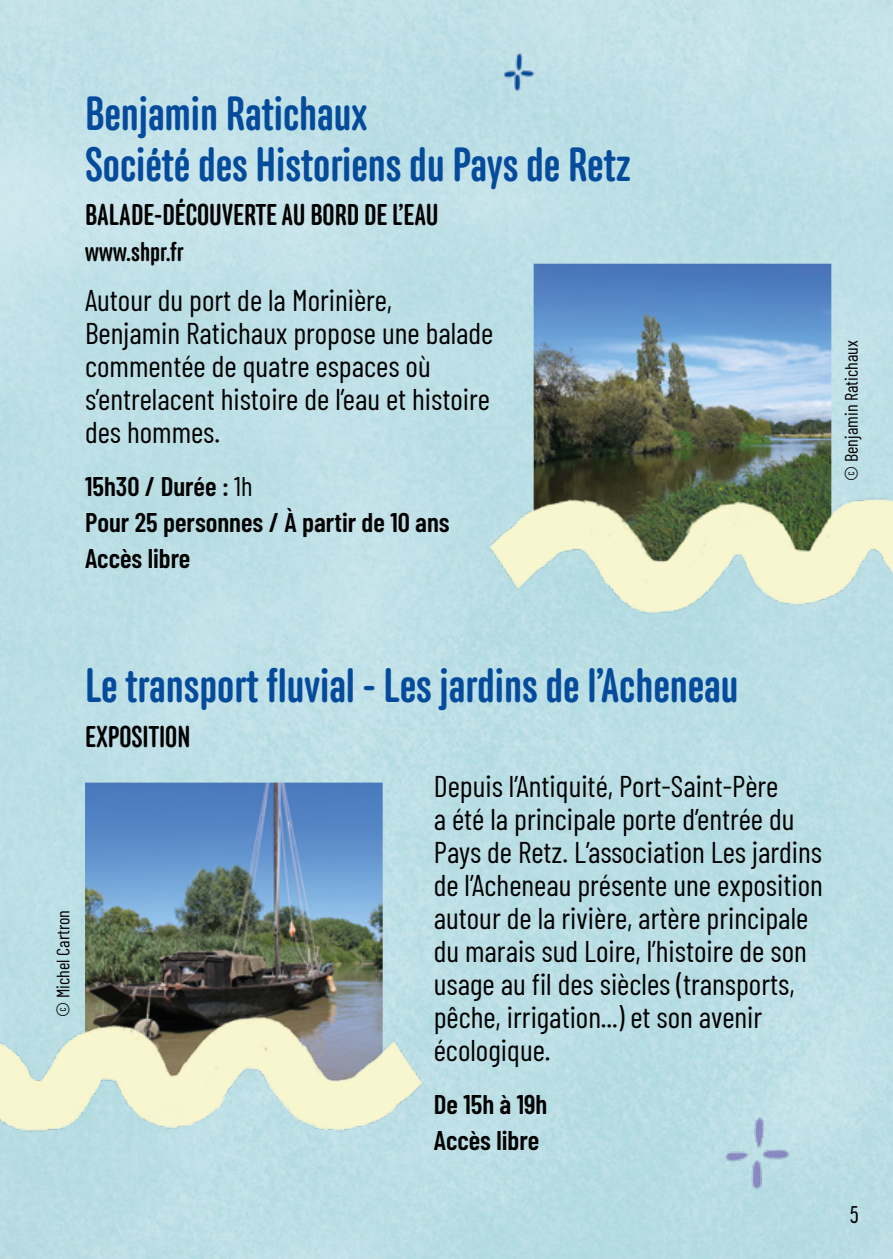
<style>
.page{position:relative;width:893px;height:1259px;background:#fff}
.page>*{position:absolute;margin:0;border:0;box-sizing:border-box;transform-origin:0 0}
.titre{font:500 48px/51px "Anchor";color:#054b9b}
.texte_courant{font:30px/33px "Barlow Condensed";color:#000}
.sous_titre{font:500 30px "Anchor";color:#000}
.heure_et_infos{font:600 27px/36px "Barlow Condensed";color:#000}
.site{font:500 27px "Anchor";color:#000}
.t1{font:500 24px "Korolev Compressed";color:#000}
.credit_photo{font:18px "Barlow Condensed";color:#000}
.s1{font-weight:400}
</style>
<div class="page">
<img style="left:500px;top:49px;width:46px;height:49px">
<img style="left:706px;top:1106px;width:91px;height:98px">
<img style="left:534px;top:264px;width:297px;height:217px">
<img style="left:85px;top:782px;width:298px;height:225px">
<img style="left:485px;top:481px;width:408px;height:142px">
<img style="left:0;top:1007px;width:427px;height:142px">
<p class="titre" style="left:85px;top:87px;width:547px">Benjamin Ratichaux<br>Société des Historiens du Pays de Retz</p>
<p class="sous_titre" style="left:85px;top:197px;width:355px">BALADE-DÉCOUVERTE AU BORD DE L’EAU</p>
<p class="site" style="left:85px;top:236px;width:100px">www.shpr.fr</p>
<p class="texte_courant" style="left:85px;top:282px;width:410px">Autour du port de la Morinière,<br>Benjamin Ratichaux propose une balade commentée de quatre espaces où s’entrelacent histoire de l’eau et histoire des hommes.</p>
<p class="heure_et_infos" style="left:85px;top:467px;width:366px">15h30 / Durée : <span class="s1">1h<br></span>Pour 25 personnes / À partir de 10 ans<br>Accès libre</p>
<p class="credit_photo" style="left:838px;top:480px;width:142px;rotate:-90deg">© Benjamin Ratichaux</p>
<p class="credit_photo" style="left:50px;top:1016px;width:108px;rotate:-90deg">© Michel Cartron</p>
<p class="titre" style="left:85px;top:660px;width:655px">Le transport fluvial - Les jardins de l’Acheneau</p>
<p class="sous_titre" style="left:85px;top:719px;width:107px">EXPOSITION</p>
<p class="texte_courant" style="left:434px;top:767px;width:391px">Depuis l’Antiquité, Port-Saint-Père<br>a été la principale porte d’entrée du Pays de Retz. L’association Les jardins de l’Acheneau présente une exposition autour de la rivière, artère principale du marais sud Loire, l’histoire de son usage au fil des siècles (transports, pêche, irrigation...) et son avenir écologique.</p>
<p class="heure_et_infos" style="left:434px;top:1084px;width:115px">De 15h à 19h<br>Accès libre</p>
<p class="t1" style="left:850px;top:1201px;width:11px">5</p>
</div>
